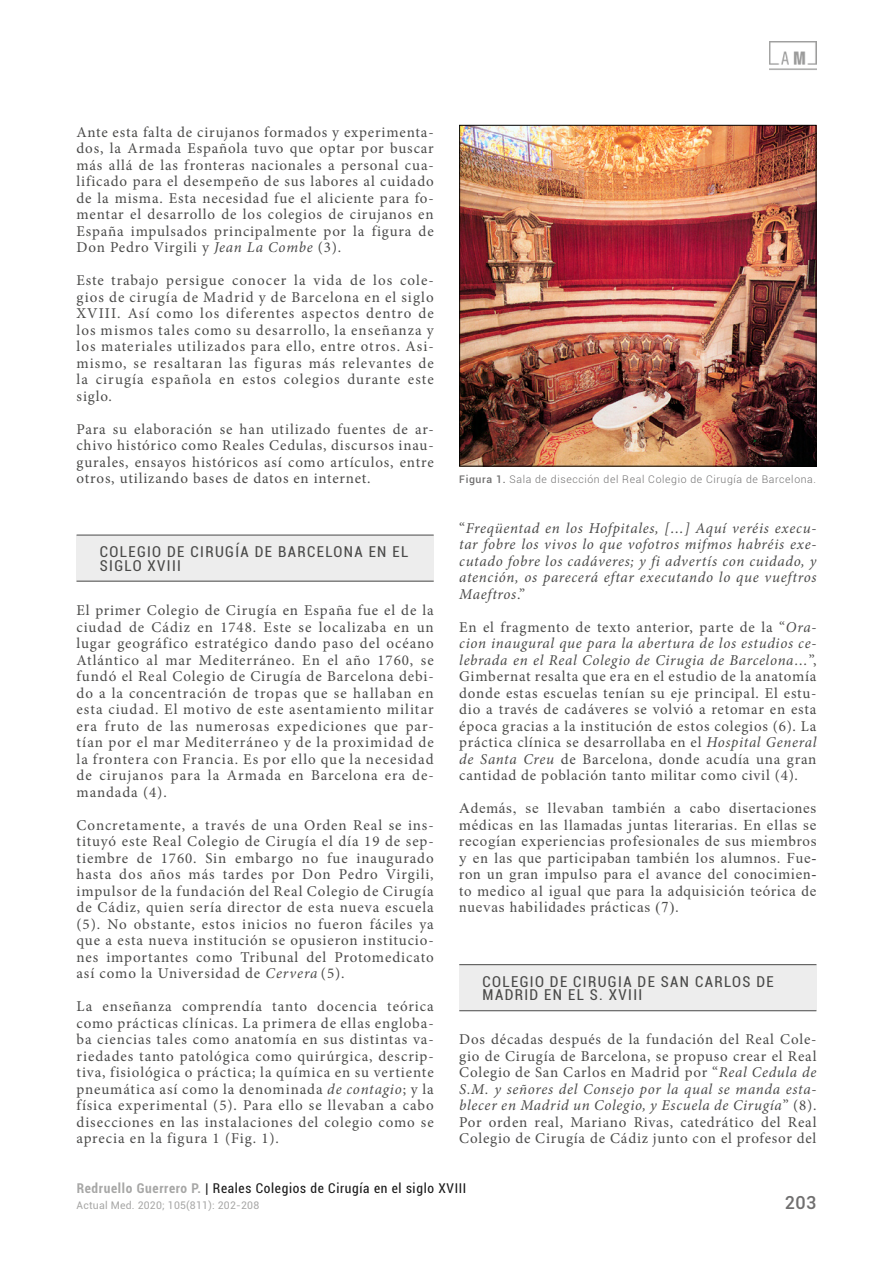
<style>
.page{position:relative;width:893px;height:1263px;background:#fff}
.page>*{position:absolute;margin:0;border:0;box-sizing:border-box;transform-origin:0 0}
.t1{font:500 18px "Roboto";color:#706f6f}
.AM{font:15px/16.5px "Minion Pro";letter-spacing:.055em;color:#4a4a49;text-align:justify}
.AM-2{font:15px/16.5px "Times New Roman";letter-spacing:.05em;color:#4a4a49;text-align:justify}
.AM-3{font:italic 15px/16.5px "Minion Pro";letter-spacing:.045em;color:#4a4a49;text-align:justify}
.Apartados{font:condensed 15px/13.5px "Roboto";letter-spacing:.09em;color:#4a4a49}
.t2{font:condensed 13.5px "Roboto";letter-spacing:.05em;color:#000}
.Abstract{font:300 10.5px "Roboto";letter-spacing:.06em;color:#706f6f}
.t3{font:10.5px "Roboto";letter-spacing:.02em;color:#9d9d9c}
.s1{font-style:italic}
.s2{font-weight:500}
.s3{font-style:normal}
.s4{font-weight:700;color:#9d9d9c}
</style>
<div class="page">
<img style="left:770px;top:41px;width:46px;height:29px">
<div style="left:77px;top:535px;width:357px;height:46px;background:#ededed"></div>
<hr style="left:77px;top:535px;width:357px;height:1px;background:#4a4a49">
<hr style="left:77px;top:581px;width:357px;height:1px;background:#4a4a49">
<img style="left:461px;top:127px;width:353px;height:337px">
<div style="left:459px;top:125px;width:357px;height:341px;border:1px solid #000"></div>
<div style="left:459px;top:964px;width:357px;height:47px;background:#ededed"></div>
<hr style="left:459px;top:964px;width:357px;height:1px;background:#4a4a49">
<hr style="left:459px;top:1010px;width:357px;height:1px;background:#4a4a49">
<p class="AM" style="left:77px;top:124px;width:359px">Ante esta falta de cirujanos formados y experimenta&shy;dos, la Armada Española tuvo que optar por buscar más allá de las fronteras nacionales a personal cua&shy;lificado para el desempeño de sus labores al cuidado de la misma. Esta necesidad fue el aliciente para fo&shy;mentar el desarrollo de los colegios de cirujanos en España impulsados principalmente por la figura de Don Pedro Virgili y <span class="s1">Jean La Combe</span> (3).</p>
<p class="AM" style="left:77px;top:272px;width:359px">Este trabajo persigue conocer la vida de los cole&shy;gios de cirugía de Madrid y de Barcelona en el siglo XVIII. Así como los diferentes aspectos dentro de los mismos tales como su desarrollo, la enseñanza y los materiales utilizados para ello, entre otros. Asi&shy;mismo, se resaltaran las figuras más relevantes de la cirugía española en estos colegios durante este siglo.</p>
<p class="AM" style="left:77px;top:421px;width:359px">Para su elaboración se han utilizado fuentes de ar&shy;chivo histórico como Reales Cedulas, discursos inau&shy;gurales, ensayos históricos así como artículos, entre otros, utilizando bases de datos en internet.</p>
<p class="Apartados" style="left:100px;top:544px;width:310px">COLEGIO DE CIRUGÍA DE BARCELONA EN EL<br>SIGLO XVIII</p>
<p class="AM" style="left:77px;top:602px;width:359px">El primer Colegio de Cirugía en España fue el de la ciudad de Cádiz en 1748. Este se localizaba en un lugar geográfico estratégico dando paso del océano Atlántico al mar Mediterráneo. En el año 1760, se fundó el Real Colegio de Cirugía de Barcelona debi&shy;do a la concentración de tropas que se hallaban en esta ciudad. El motivo de este asentamiento militar era fruto de las numerosas expediciones que par&shy;tían por el mar Mediterráneo y de la proximidad de la frontera con Francia. Es por ello que la necesidad de cirujanos para la Armada en Barcelona era de&shy;mandada (4).</p>
<p class="AM" style="left:77px;top:817px;width:359px">Concretamente, a través de una Orden Real se ins&shy;tituyó este Real Colegio de Cirugía el día 19 de sep&shy;tiembre de 1760. Sin embargo no fue inaugurado hasta dos años más tardes por Don Pedro Virgili, impulsor de la fundación del Real Colegio de Cirugía de Cádiz, quien sería director de esta nueva escuela (5). No obstante, estos inicios no fueron fáciles ya que a esta nueva institución se opusieron institucio&shy;nes importantes como Tribunal del Protomedicato así como la Universidad de <span class="s1">Cervera</span> (5).</p>
<p class="AM" style="left:77px;top:998px;width:359px">La enseñanza comprendía tanto docencia teórica como prácticas clínicas. La primera de ellas engloba&shy;ba ciencias tales como anatomía en sus distintas va&shy;riedades tanto patológica como quirúrgica, descrip&shy;tiva, fisiológica o práctica; la química en su vertiente pneumática así como la denominada <span class="s1">de contagio</span>; y la física experimental (5). Para ello se llevaban a cabo disecciones en las instalaciones del colegio como se aprecia en la figura 1 (Fig. 1).</p>
<p class="Abstract" style="left:459px;top:472px;width:358px"><span class="s2">Figura 1.</span> Sala de disección del Real Colegio de Cirugía de Barcelona.</p>
<p class="AM-3" style="left:459px;top:519px;width:359px"><span class="s3">“</span>Freqüentad en los Hofpitales, […] Aquí veréis execu&shy;tar fobre los vivos lo que vofotros mifmos habréis exe&shy;cutado fobre los cadáveres; y fi advertís con cuidado, y atención, os parecerá eftar executando lo que vueftros Maeftros<span class="s3">.”</span></p>
<p class="AM" style="left:459px;top:619px;width:359px">En el fragmento de texto anterior, parte de la “<span class="s1">Ora&shy;cion inaugural que para la abertura de los estudios ce&shy;lebrada en el Real Colegio de Cirugia de Barcelona…</span>”, Gimbernat resalta que era en el estudio de la anatomía donde estas escuelas tenían su eje principal. El estu&shy;dio a través de cadáveres se volvió a retomar en esta época gracias a la institución de estos colegios (6). La práctica clínica se desarrollaba en el <span class="s1">Hospital General de Santa Creu</span> de Barcelona, donde acudía una gran cantidad de población tanto militar como civil (4).</p>
<p class="AM-2" style="left:459px;top:799px;width:359px">Además, se llevaban también a cabo disertaciones médicas en las llamadas juntas literarias. En ellas se recogían experiencias profesionales de sus miembros y en las que participaban también los alumnos. Fue&shy;ron un gran impulso para el avance del conocimien&shy;to medico al igual que para la adquisición teórica de nuevas habilidades prácticas (7).</p>
<p class="Apartados" style="left:483px;top:974px;width:293px">COLEGIO DE CIRUGIA DE SAN CARLOS DE<br>MADRID EN EL S. XVIII</p>
<p class="AM" style="left:459px;top:1031px;width:359px">Dos décadas después de la fundación del Real Cole&shy;gio de Cirugía de Barcelona, se propuso crear el Real Colegio de San Carlos en Madrid por “<span class="s1">Real Cedula de S.M. y señores del Consejo por la qual se manda esta&shy;blecer en Madrid un Colegio, y Escuela de Cirugía</span>” (8).<br>Por orden real, Mariano Rivas, catedrático del Real Colegio de Cirugía de Cádiz junto con el profesor del</p>
<p class="t2" style="left:77px;top:1178px;width:391px"><span class="s4">Redruello Guerrero P.</span> | Reales Colegios de Cirugía en el siglo XVIII</p>
<p class="t3" style="left:77px;top:1198px;width:184px">Actual Med. 2020; 105(811): 202-208</p>
<p class="t1" style="left:785px;top:1190px;width:33px">203</p>
</div>
